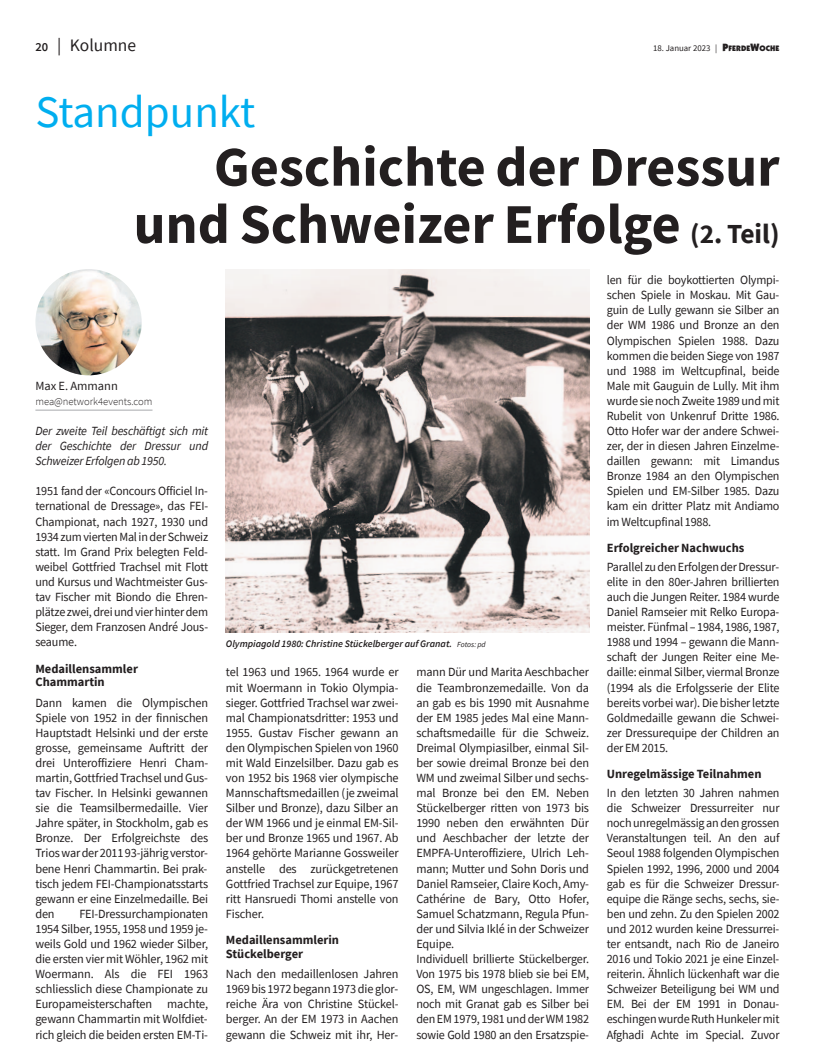
<style>
.page{position:relative;width:815px;height:1063px;background:#fff}
.page>*{position:absolute;margin:0;border:0;box-sizing:border-box;transform-origin:0 0}
.t1{font:700 56.25px/57.2px "Source Sans Pro";color:#231f20;text-align:right}
.t2{font:45px "Source Sans Pro";color:#00aeef}
.t3{font:17.5px "Source Sans Pro";color:#231f20}
.t4{font:12.5px/15.1px "Source Sans Pro";letter-spacing:-.01em;color:#231f20;text-align:justify}
.t5{font:700 12.5px/13.8px "Source Sans Pro";color:#231f20}
.t6{font:italic 12.5px/15.1px "Source Sans Pro";letter-spacing:-.015em;color:#231f20;text-align:justify}
.t7{font:300 10.62px "Source Sans Pro";color:#231f20}
.t8{font:italic 600 10px "Source Sans Pro";color:#231f20}
.t9{font:8.75px "Source Sans Pro";color:#231f20}
.s1{font-weight:600;font-size:12.5px}
.s2{font-family:"Itc Kabel";font-weight:900;font-size:10.62px}
.s3{font-family:"Itc Kabel";font-weight:900;font-size:8px}
.s4{font-size:27.5px}
.s5{font-weight:400;font-size:7.75px}
</style>
<div class="page">
<hr style="left:35px;top:410px;width:118px;height:1px;background:#a8a9ad">
<img style="left:35px;top:269px;width:107px;height:106px;border-radius:50%">
<img style="left:226px;top:269px;width:363px;height:363px">
<h3 class="t3" style="left:35px;top:34px;width:102px"><span class="s1">20</span> | Kolumne</h3>
<p class="t9" style="left:653px;top:43px;width:128px">18. Januar 2023 | <span class="s2">P</span><span class="s3">FERDE</span><span class="s2">W</span><span class="s3">OCHE</span></p>
<h2 class="t2" style="left:35px;top:83px;width:222px">Standpunkt</h2>
<h1 class="t1" style="left:134px;top:137px;width:647px">Geschichte der Dressur und Schweizer Erfolge <span class="s4">(2. Teil)</span></h1>
<p class="t4" style="left:35px;top:378px;width:84px">Max E. Ammann</p>
<p class="t7" style="left:35px;top:394px;width:119px">mea@network4events.com</p>
<p class="t6" style="left:35px;top:423px;width:174px">Der zweite Teil beschäftigt sich mit der Geschichte der Dressur und Schweizer Erfolgen ab 1950.</p>
<p class="t4" style="left:35px;top:483px;width:174px">1951 fand der «Concours Officiel In&shy;ternational de Dressage», das FEI-Championat, nach 1927, 1930 und 1934 zum vierten Mal in der Schweiz statt. Im Grand Prix belegten Feld&shy;weibel Gottfried Trachsel mit Flott und Kursus und Wachtmeister Gus - tav Fischer mit Biondo die Ehren&shy;plätze zwei, drei und vier hinter dem Sieger, dem Franzosen André Jous&shy;seaume.</p>
<p class="t5" style="left:35px;top:661px;width:104px">Medaillensammler<br>Chammartin</p>
<p class="t4" style="left:35px;top:695px;width:174px">Dann kamen die Olympischen Spiele von 1952 in der finnischen Hauptstadt Helsinki und der erste grosse, gemeinsame Auftritt der drei Unteroffiziere Henri Cham&shy;martin, Gottfried Trachsel und Gus - tav Fischer. In Helsinki gewannen sie die Teamsilbermedaille. Vier Jahre später, in Stockholm, gab es Bronze. Der Erfolgreichste des Trios war der 2011 93-jährig verstor&shy;bene Henri Chammartin. Bei prak&shy;tisch jedem FEI-Championatsstarts gewann er eine Einzelmedaille. Bei den</p>
<p class="t4" style="left:35px;top:906px;width:174px;text-indent:44px">FEI-Dressurchampionaten 1954 Silber, 1955, 1958 und 1959 je&shy;weils Gold und 1962 wieder Silber, die ersten vier mit Wöhler, 1962 mit Woermann. Als die FEI 1963 schliesslich diese Championate zu Europameis terschaften machte, gewann Chammartin mit Wolfdiet&shy;rich gleich die beiden ersten EM-Ti-</p>
<p class="t8" style="left:226px;top:637px;width:261px">Olympiagold 1980: Christine Stückelberger auf Granat. <span class="s5">Fotos: pd</span></p>
<p class="t4" style="left:226px;top:664px;width:174px">tel 1963 und 1965. 1964 wurde er mit Woermann in Tokio Olympia&shy;sieger. Gottfried Trachsel war zwei&shy;mal Championatsdritter: 1953 und 1955. Gustav Fischer gewann an den Olympischen Spielen von 1960 mit Wald Einzelsilber. Dazu gab es von 1952 bis 1968 vier olympische Mannschaftsmedaillen (je zweimal Silber und Bronze), dazu Silber an der WM 1966 und je einmal EM-Sil&shy;ber und Bronze 1965 und 1967. Ab 1964 gehörte Marianne Gossweiler anstelle des zurückgetretenen Gottfried Trachsel zur Equipe, 1967 ritt Hansruedi Thomi anstelle von Fischer.</p>
<p class="t5" style="left:226px;top:933px;width:115px">Medaillensammlerin<br>Stückelberger</p>
<p class="t4" style="left:226px;top:966px;width:174px">Nach den medaillenlosen Jahren 1969 bis 1972 begann 1973 die glor&shy;reiche Ära von Christine Stückel&shy;berger. An der EM 1973 in Aachen gewann die Schweiz mit ihr, Her-</p>
<p class="t4" style="left:416px;top:664px;width:174px;text-align:left">mann Dür und Marita Aeschbacher die Teambronzemedaille. Von da an gab es bis 1990 mit Ausnahme der EM 1985 jedes Mal eine Mann&shy;schaftsmedaille für die Schweiz.<br>Dreimal Olympiasilber, einmal Sil&shy;ber sowie dreimal Bronze bei den<br>WM und zweimal Silber und sechs&shy;mal Bronze bei den EM. Neben<br>Stückelberger ritten von 1973 bis<br>1990 neben den erwähnten Dür und Aeschbacher der letzte der<br>EMPFA-Unteroffiziere, Ulrich Leh&shy;mann; Mutter und Sohn Doris und<br>Daniel Ramseier, Claire Koch, Amy-<br>Cathérine de Bary, Otto Hofer,<br>Samuel Schatzmann, Regula Pfun&shy;der und Silvia Iklé in der Schweizer<br>Equipe.<br>Individuell brillierte Stückelberger.<br>Von 1975 bis 1978 blieb sie bei EM,<br>OS, EM, WM ungeschlagen. Immer noch mit Granat gab es Silber bei den EM 1979, 1981 und der WM 1982 sowie Gold 1980 an den Ersatzspie-</p>
<p class="t4" style="left:607px;top:272px;width:174px">len für die boykottierten Olympi&shy;schen Spiele in Moskau. Mit Gau&shy;guin de Lully gewann sie Silber an der WM 1986 und Bronze an den Olympischen Spielen 1988. Dazu kommen die beiden Siege von 1987 und 1988 im Weltcupfinal, beide Male mit Gauguin de Lully. Mit ihm wurde sie noch Zweite 1989 und mit Rubelit von Unkenruf Dritte 1986.<br>Otto Hofer war der andere Schwei&shy;zer, der in diesen Jahren Einzelme&shy;daillen gewann: mit Limandus Bronze 1984 an den Olympischen Spielen und EM-Silber 1985. Dazu kam ein dritter Platz mit Andiamo im Weltcupfinal 1988.</p>
<p class="t5" style="left:607px;top:541px;width:139px">Erfolgreicher Nachwuchs</p>
<p class="t4" style="left:607px;top:559px;width:174px">Parallel zu den Erfolgen der Dressur - elite in den 80er-Jahren brillierten auch die Jungen Reiter. 1984 wurde Daniel Ramseier mit Relko Europa&shy;meister. Fünfmal – 1984, 1986, 1987, 1988 und 1994 – gewann die Mann&shy;schaft der Jungen Reiter eine Me&shy;daille: einmal Silber, viermal Bronze (1994 als die Erfolgsserie der Elite bereits vorbei war). Die bisher letzte Goldmedaille gewann die Schwei&shy;zer Dressurequipe der Children an der EM 2015.</p>
<p class="t5" style="left:607px;top:767px;width:156px">Unregelmässige Teilnahmen</p>
<p class="t4" style="left:607px;top:785px;width:174px">In den letzten 30 Jahren nahmen die Schweizer Dressurreiter nur noch unregelmässig an den grossen Veranstaltungen teil. An den auf Seoul 1988 folgenden Olympischen Spielen 1992, 1996, 2000 und 2004 gab es für die Schweizer Dressur&shy;equipe die Ränge sechs, sechs, sie&shy;ben und zehn. Zu den Spielen 2002 und 2012 wurden keine Dressurrei&shy;ter entsandt, nach Rio de Janeiro 2016 und Tokio 2021 je eine Einzel&shy;reiterin. Ähnlich lückenhaft war die Schweizer Beteiligung bei WM und EM. Bei der EM 1991 in Donau&shy;eschingen wurde Ruth Hunkeler mit Afghadi Achte im Special. Zuvor</p>
</div>
